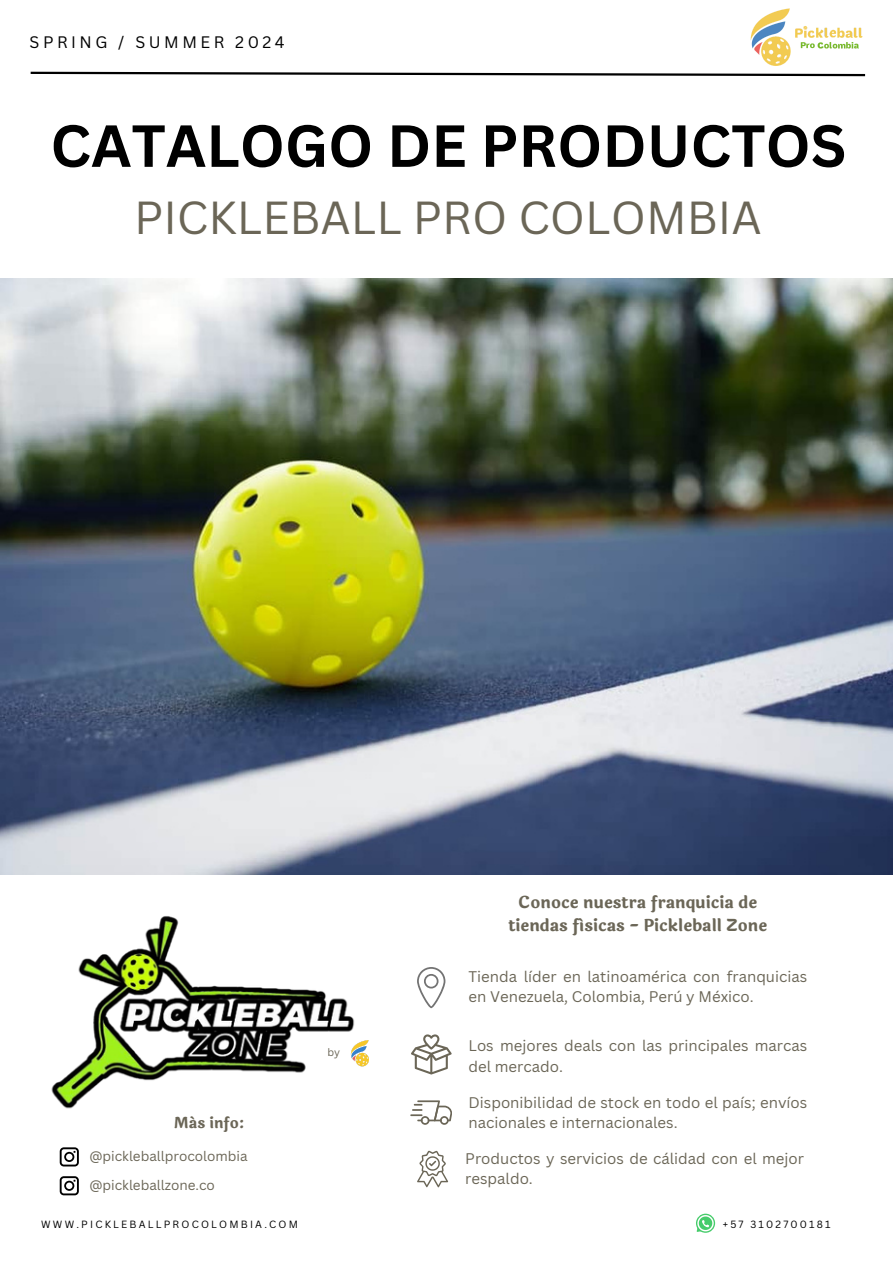
<style>
.page{position:relative;width:893px;height:1264px;background:#fff}
.page>*{position:absolute;margin:0;border:0;box-sizing:border-box;transform-origin:0 0}
.t1{font:700 58.05px "Canva Sans";color:#000}
.t2{font:45px "Canva Sans";color:#6b6657}
.t3{font:700 16.5px/22.5px "Laila";color:#6b6657;text-align:center}
.t4{font:16.2px "Canva Sans";letter-spacing:.215em;color:#000}
.t5{font:15px/20.2px "Canva Sans";color:#6b6657}
.t6{font:700 15px "Laila";color:#6b6657}
.t7{font:13.5px "Canva Sans";color:#6b6657}
.t8{font:10.5px "Canva Sans";color:#6b6657}
.t9{font:10.2px "Canva Sans";letter-spacing:.215em;color:#000}
</style>
<div class="page">
<svg style="left:30px;top:71px;width:836px;height:6px"></svg>
<img style="left:750px;top:8px;width:113px;height:58px">
<img style="left:0;top:278px;width:892px;height:596px">
<img style="left:51px;top:916px;width:304px;height:193px">
<svg style="left:410px;top:1100px;width:42px;height:24px"></svg>
<svg style="left:411px;top:1034px;width:41px;height:40px"></svg>
<svg style="left:417px;top:967px;width:28px;height:41px"></svg>
<svg style="left:417px;top:1150px;width:31px;height:37px"></svg>
<svg style="left:60px;top:1147px;width:19px;height:19px"></svg>
<svg style="left:60px;top:1176px;width:19px;height:19px"></svg>
<svg style="left:696px;top:1213px;width:19px;height:19px"></svg>
<img style="left:350px;top:1040px;width:19px;height:28px">
<h4 class="t4" style="left:30px;top:31px;width:256px">SPRING / SUMMER 2024</h4>
<h2 class="t1" style="left:50px;top:105px;width:797px">CATALOGO DE PRODUCTOS</h2>
<p class="t2" style="left:134px;top:186px;width:629px">PICKLEBALL PRO COLOMBIA</p>
<h5 class="t3" style="left:508px;top:891px;width:260px">Conoce nuestra franquicia de tiendas físicas - Pickleball Zone</h5>
<p class="t6" style="left:174px;top:1111px;width:72px">Más info:</p>
<h5 class="t7" style="left:89px;top:1146px;width:160px">@pickleballprocolombia</h5>
<p class="t7" style="left:89px;top:1175px;width:127px">@pickleballzone.co</p>
<p class="t9" style="left:41px;top:1216px;width:258px">WWW.PICKLEBALLPROCOLOMBIA.COM</p>
<p class="t8" style="left:327px;top:1044px;width:14px">by</p>
<p class="t5" style="left:468px;top:965px;width:340px">Tienda líder en latinoamérica con franquicias en Venezuela, Colombia, Perú y México.</p>
<p class="t5" style="left:468px;top:1035px;width:340px">Los mejores deals con las principales marcas del mercado.</p>
<h5 class="t5" style="left:468px;top:1092px;width:340px">Disponibilidad de stock en todo el país; envíos nacionales e internacionales.</h5>
<p class="t5" style="left:465px;top:1148px;width:340px">Productos y servicios de cálidad con el mejor respaldo.</p>
<h4 class="t9" style="left:722px;top:1216px;width:109px">+57 3102700181</h4>
</div>
